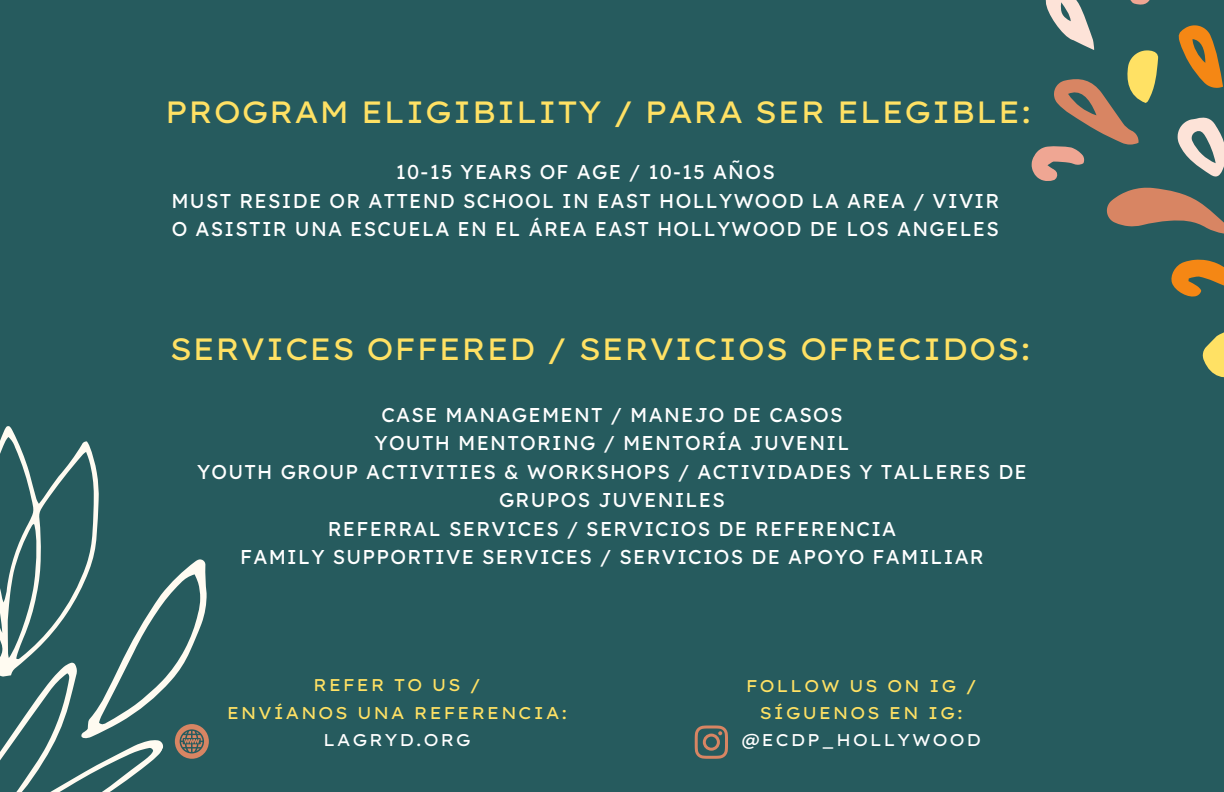
<style>
.page{position:relative;width:1224px;height:792px;background:#265b5e}
.page>*{position:absolute;margin:0;border:0;box-sizing:border-box;transform-origin:0 0}
.t1{font:30.8px "Lexend Exa";color:#ffe164}
.t2{font:20px/28.4px "Lexend Deca";letter-spacing:.065em;color:#fff;text-align:center}
.t3{font:17px "Lexend Exa";letter-spacing:.09em;color:#ffe164}
.t4{font:17px "Lexend Exa";letter-spacing:.09em;color:#fff}
</style>
<div class="page">
<svg style="left:1202px;top:332px;width:22px;height:46px"></svg>
<svg style="left:1171px;top:259px;width:53px;height:38px"></svg>
<svg style="left:1031px;top:0;width:193px;height:234px"></svg>
<svg style="left:0;top:426px;width:99px;height:117px"></svg>
<svg style="left:695px;top:726px;width:33px;height:33px"></svg>
<svg style="left:0;top:543px;width:209px;height:249px"></svg>
<p class="t1" style="left:165px;top:93px;width:869px">PROGRAM ELIGIBILITY / PARA SER ELEGIBLE:</p>
<p class="t2" style="left:171px;top:157px;width:829px">10-15 YEARS OF AGE / 10-15 AÑOS<br>MUST RESIDE OR ATTEND SCHOOL IN EAST HOLLYWOOD LA AREA / VIVIR<br>O ASISTIR UNA ESCUELA EN EL ÁREA EAST HOLLYWOOD DE LOS ANGELES</p>
<p class="t1" style="left:169px;top:329px;width:863px">SERVICES OFFERED / SERVICIOS OFRECIDOS:</p>
<p class="t2" style="left:197px;top:400px;width:831px">CASE MANAGEMENT / MANEJO DE CASOS<br>YOUTH MENTORING / MENTORÍA JUVENIL<br>YOUTH GROUP ACTIVITIES &amp; WORKSHOPS / ACTIVIDADES Y TALLERES DE GRUPOS JUVENILES<br>REFERRAL SERVICES / SERVICIOS DE REFERENCIA<br>FAMILY SUPPORTIVE SERVICES / SERVICIOS DE APOYO FAMILIAR</p>
<p class="t3" style="left:313px;top:674px;width:169px">REFER TO US /</p>
<p class="t3" style="left:227px;top:702px;width:342px">ENVÍANOS UNA REFERENCIA:</p>
<p class="t4" style="left:323px;top:729px;width:149px">LAGRYD.ORG</p>
<h1 class="t3" style="left:746px;top:675px;width:233px">FOLLOW US ON IG /</h1>
<p class="t3" style="left:759px;top:702px;width:205px">SÍGUENOS EN IG:</p>
<h1 class="t4" style="left:741px;top:729px;width:241px">@ECDP_HOLLYWOOD</h1>
</div>
